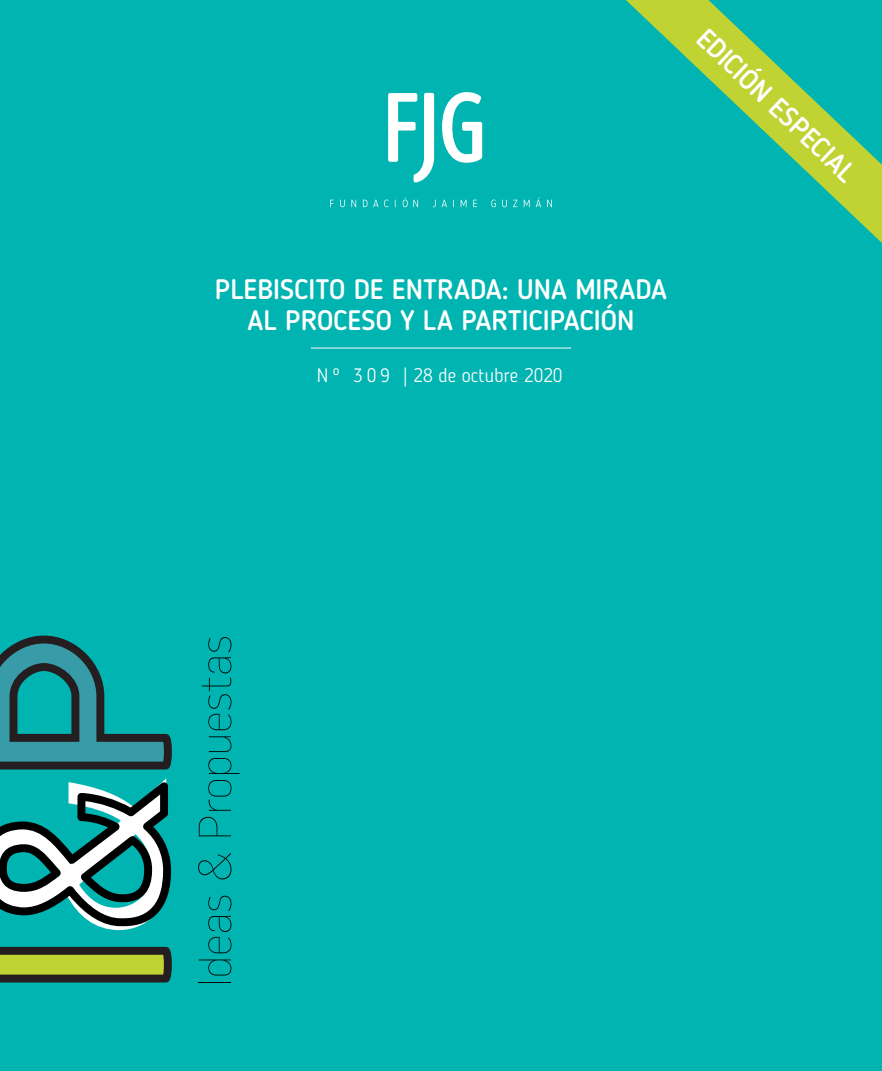
<style>
.page{position:relative;width:882px;height:1071px;background:#00b4b1}
.page>*{position:absolute;margin:0;border:0;box-sizing:border-box;transform-origin:0 0}
.t1{font:265.65px "Myriad Pro";color:#fff}
.t2{font:500 28px/31.5px "Blogger Sans";color:#fff;text-align:center}
.t3{font:300 19.25px "Blogger Sans";color:#fff}
</style>
<div class="page">
<svg style="left:0;top:947px;width:172px;height:36px;background:#747f2d"></svg>
<svg style="left:0;top:636px;width:172px;height:134px"></svg>
<hr style="left:199px;top:982px;width:32px;height:1px;background:#000">
<svg style="left:199px;top:960px;width:32px;height:16px"></svg>
<svg style="left:208px;top:896px;width:23px;height:57px"></svg>
<svg style="left:198px;top:853px;width:33px;height:26px"></svg>
<svg style="left:199px;top:817px;width:32px;height:19px"></svg>
<svg style="left:208px;top:780px;width:23px;height:31px"></svg>
<svg style="left:208px;top:758px;width:32px;height:16px"></svg>
<svg style="left:209px;top:736px;width:22px;height:16px"></svg>
<svg style="left:202px;top:637px;width:29px;height:93px"></svg>
<svg style="left:0;top:782px;width:171px;height:144px"></svg>
<hr style="left:311px;top:348px;width:260px;height:1px;background:#fff">
<svg style="left:330px;top:200px;width:4px;height:7px"></svg>
<svg style="left:388px;top:93px;width:46px;height:90px"></svg>
<svg style="left:442px;top:92px;width:40px;height:71px"></svg>
<svg style="left:340px;top:200px;width:5px;height:7px"></svg>
<svg style="left:351px;top:200px;width:5px;height:7px"></svg>
<svg style="left:363px;top:200px;width:4px;height:7px"></svg>
<svg style="left:373px;top:200px;width:5px;height:7px"></svg>
<svg style="left:384px;top:200px;width:4px;height:7px"></svg>
<svg style="left:403px;top:197px;width:15px;height:10px"></svg>
<svg style="left:433px;top:200px;width:3px;height:7px"></svg>
<svg style="left:442px;top:200px;width:5px;height:7px"></svg>
<svg style="left:461px;top:200px;width:6px;height:7px"></svg>
<svg style="left:473px;top:200px;width:4px;height:7px"></svg>
<svg style="left:491px;top:200px;width:5px;height:7px"></svg>
<svg style="left:502px;top:200px;width:5px;height:7px"></svg>
<svg style="left:513px;top:200px;width:4px;height:7px"></svg>
<svg style="left:524px;top:200px;width:6px;height:7px"></svg>
<svg style="left:536px;top:197px;width:5px;height:10px"></svg>
<svg style="left:547px;top:200px;width:5px;height:7px"></svg>
<svg style="left:626px;top:0;width:256px;height:243px"></svg>
<p class="t2" style="left:713px;top:22px;width:209px;rotate:44deg">EDICIÓN ESPECIAL</p>
<p class="t2" style="left:215px;top:273px;width:454px">PLEBISCITO DE ENTRADA: UNA MIRADA<br>AL PROCESO Y LA PARTICIPACIÓN</p>
<p class="t3" style="left:317px;top:364px;width:247px">N º 3 0 9 | 28 de octubre 2020</p>
<h1 class="t1" style="left:-87px;top:938px;width:162px;rotate:-90deg">&amp;</h1>
</div>
